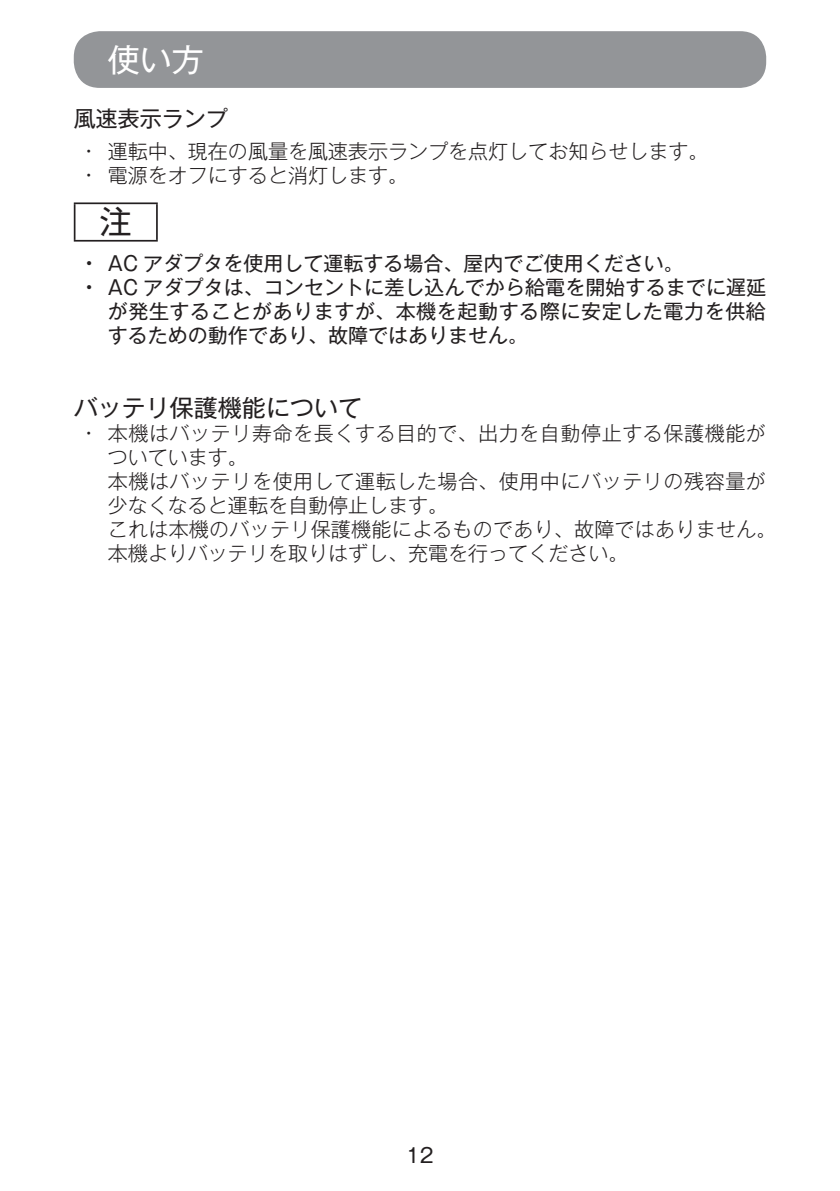
<style>
.page{position:relative;width:840px;height:1191px;background:#fff}
.page>*{position:absolute;margin:0;border:0;box-sizing:border-box;transform-origin:0 0}
.t1{font:32px "Gothic MB101 Pro";color:#fff}
.t2{font:32px "Gothic MB101 Pro";color:#231f20}
.t3{font:24px "Gothic MB101 Pro";color:#231f20}
.t4{font:22px "Gothic MB101 Pro";color:#231f20}
.t5{font:300 20px/24px "Gothic MB101 Pro";letter-spacing:.015em;color:#231f20}
.t6{font:20px/24px "Gothic MB101 Pro";color:#231f20;text-align:justify}
.s1{font-weight:500}
</style>
<div class="page">
<div style="left:74px;top:31px;width:691px;height:57px;background:#939598;border-radius:26px"></div>
<hr style="left:74px;top:202px;width:84px;height:2px;background:#231f20">
<hr style="left:74px;top:204px;width:1px;height:36px;background:#231f20">
<hr style="left:156px;top:204px;width:2px;height:36px;background:#231f20">
<hr style="left:74px;top:240px;width:84px;height:2px;background:#231f20">
<h1 class="t1" style="left:108px;top:33px;width:97px">使い方</h1>
<p class="t4" style="left:74px;top:100px;width:155px">風速表示ランプ</p>
<p class="t5" style="left:85px;top:137px;width:624px">• 運転中、現在の風量を風速表示ランプを点灯してお知らせします。</p>
<p class="t5" style="left:85px;top:161px;width:324px">• 電源をオフにすると消灯します。</p>
<h1 class="t2" style="left:100px;top:195px;width:33px">注</h1>
<p class="t6" style="left:85px;top:248px;width:600px"><span class="s1">•</span> AC アダプタを使用して運転する場合、屋内でご使用ください。</p>
<p class="t6" style="left:108px;top:272px;width:659px;text-indent:-23px"><span class="s1">•</span> AC アダプタは、コンセントに差し込んでから給電を開始するまでに遅延が発生することがありますが、本機を起動する際に安定した電力を供給するための動作であり、故障ではありません。</p>
<p class="t3" style="left:74px;top:388px;width:289px">バッテリ保護機能について</p>
<p class="t5" style="left:108px;top:419px;width:669px;text-indent:-23px">• 本機はバッテリ寿命を長くする目的で、出力を自動停止する保護機能がついています。<br>本機はバッテリを使用して運転した場合、使用中にバッテリの残容量が少なくなると運転を自動停止します。<br>これは本機のバッテリ保護機能によるものであり、故障ではありません。本機よりバッテリを取りはずし、充電を行ってください。</p>
<p class="t6" style="left:406px;top:1140px;width:29px">12</p>
</div>
